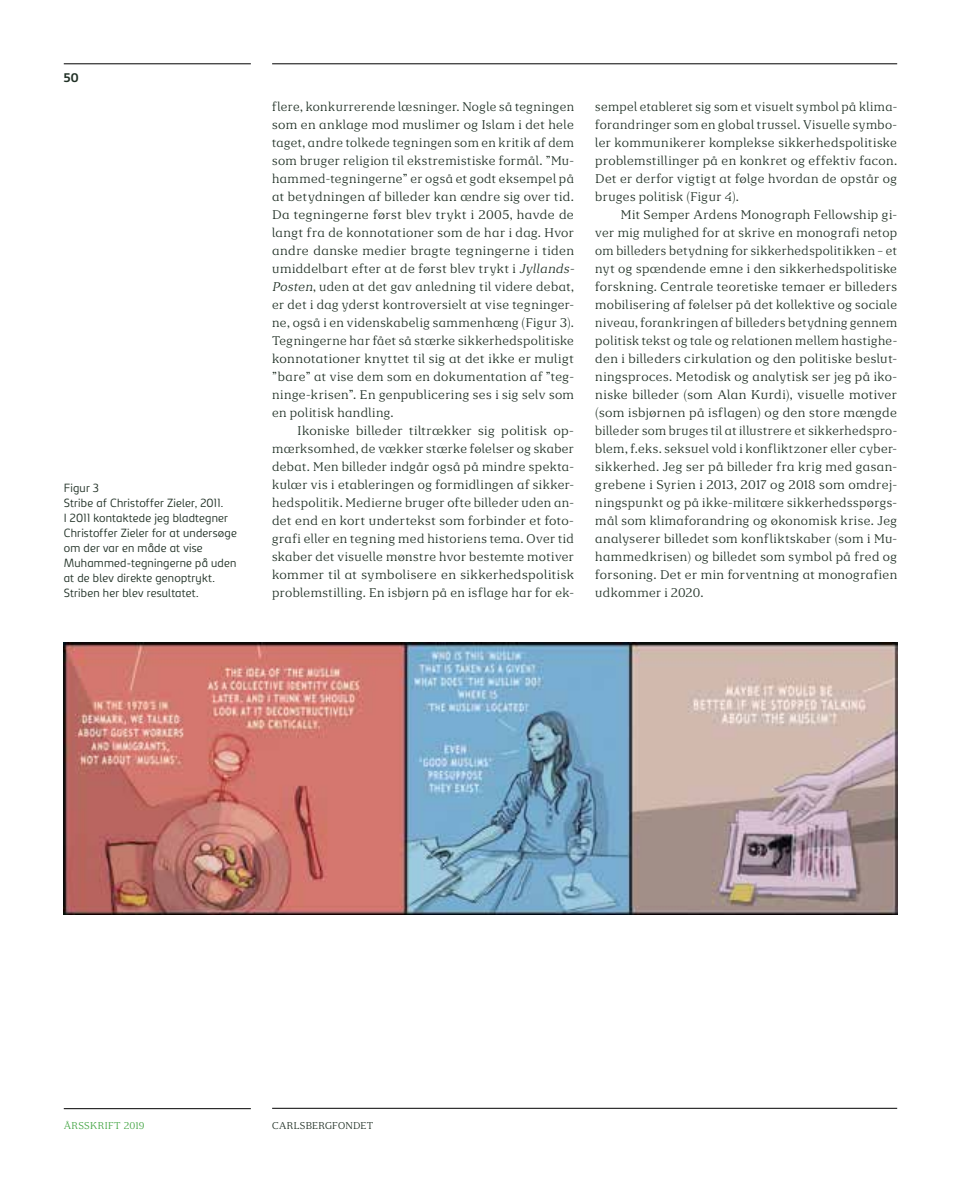
<style>
.page{position:relative;width:978px;height:1191px;background:#fff}
.page>*{position:absolute;margin:0;border:0;box-sizing:border-box;transform-origin:0 0}
.t1{font:12px/18px "Carlsberg Serif B Regular May 14";letter-spacing:.025em;color:#203025;text-align:justify}
.t2{font:700 12px "Carlsberg Sans";color:#203025}
.t3{font:300 11.4px/15px "Carlsberg Sans";letter-spacing:.015em;color:#203025}
.t4{font:9.45px "Carlsberg Serif B Regular May 14";letter-spacing:.02em;color:#203025}
.t5{font:9.45px "Carlsberg Serif B Regular May 14";letter-spacing:.025em;color:#44a544}
.s1{font-style:italic}
</style>
<div class="page">
<hr style="left:272px;top:1108px;width:625px;height:1px;background:#000">
<hr style="left:64px;top:1108px;width:187px;height:1px;background:#000">
<hr style="left:272px;top:64px;width:625px;height:1px;background:#000">
<hr style="left:64px;top:64px;width:187px;height:1px;background:#000">
<img style="left:64px;top:642px;width:833px;height:272px">
<p class="t2" style="left:64px;top:70px;width:16px">50</p>
<p class="t3" style="left:64px;top:480px;width:175px">Figur 3<br>Stribe af Christoffer Zieler, 2011.<br>I 2011 kontaktede jeg bladtegner<br>Christoffer Zieler for at undersøge om der var en måde at vise<br>Muhammed-tegningerne på uden at de blev direkte genoptrykt.<br>Striben her blev resultatet.</p>
<p class="t1" style="left:272px;top:97px;width:306px;text-align:left">flere, konkurrerende læsninger. Nogle så tegningen som en anklage mod muslimer og Islam i det hele taget, andre tolkede tegningen som en kritik af dem som bruger religion til ekstremistiske formål. ”Mu&shy;hammed-tegningerne” er også et godt eksempel på at betydningen af billeder kan ændre sig over tid.<br>Da tegningerne først blev trykt i 2005, havde de langt fra de konnotationer som de har i dag. Hvor andre danske medier bragte tegningerne i tiden umiddelbart efter at de først blev trykt i <span class="s1">Jyllands-Posten</span>, uden at det gav anledning til videre debat, er det i dag yderst kontroversielt at vise tegninger&shy;ne, også i en videnskabelig sammenhæng (Figur 3).<br>Tegningerne har fået så stærke sikkerhedspolitiske konnotationer knyttet til sig at det ikke er muligt ”bare” at vise dem som en dokumentation af ”teg&shy;ninge-krisen”. En genpublicering ses i sig selv som en politisk handling.</p>
<p class="t1" style="left:272px;top:421px;width:303px;text-indent:26px">Ikoniske billeder tiltrækker sig politisk op&shy;mærksomhed, de vækker stærke følelser og skaber debat. Men billeder indgår også på mindre spekta&shy;kulær vis i etableringen og formidlingen af sikker&shy;hedspolitik. Medierne bruger ofte billeder uden an&shy;det end en kort undertekst som forbinder et foto&shy;grafi eller en tegning med historiens tema. Over tid skaber det visuelle mønstre hvor bestemte motiver kommer til at symbolisere en sikkerhedspolitisk problemstilling. En isbjørn på en isflage har for ek-</p>
<p class="t1" style="left:595px;top:97px;width:303px">sempel etableret sig som et visuelt symbol på klima&shy;forandringer som en global trussel. Visuelle symbo&shy;ler kommunikerer komplekse sikkerhedspolitiske problemstillinger på en konkret og effektiv facon.<br>Det er derfor vigtigt at følge hvordan de opstår og bruges politisk (Figur 4).</p>
<p class="t1" style="left:595px;top:205px;width:303px;text-indent:26px">Mit Semper Ardens Monograph Fellowship gi&shy;ver mig mulighed for at skrive en monografi netop om billeders betydning for sikkerhedspolitikken – et nyt og spændende emne i den sikkerhedspolitiske forskning. Centrale teoretiske temaer er billeders mobilisering af følelser på det kollektive og sociale niveau, forankringen af billeders betydning gennem politisk tekst og tale og relationen mellem hastighe&shy;den i billeders cirkulation og den politiske beslut&shy;ningsproces. Metodisk og analytisk ser jeg på iko&shy;niske billeder (som Alan Kurdi), visuelle motiver (som isbjørnen på isflagen) og den store mængde billeder som bruges til at illustrere et sikkerhedspro&shy;blem, f.eks. seksuel vold i konfliktzoner eller cyber&shy;sikkerhed. Jeg ser på billeder fra krig med gasan&shy;grebene i Syrien i 2013, 2017 og 2018 som omdrej&shy;ningspunkt og på ikke-militære sikkerhedsspørgs&shy;mål som klimaforandring og økonomisk krise. Jeg analyserer billedet som konfliktskaber (som i Mu&shy;hammedkrisen) og billedet som symbol på fred og forsoning. Det er min forventning at monografien udkommer i 2020.</p>
<p class="t5" style="left:64px;top:1120px;width:82px">ÅRSSKRIFT 2019</p>
<p class="t4" style="left:272px;top:1120px;width:103px">CARLSBERGFONDET</p>
</div>
